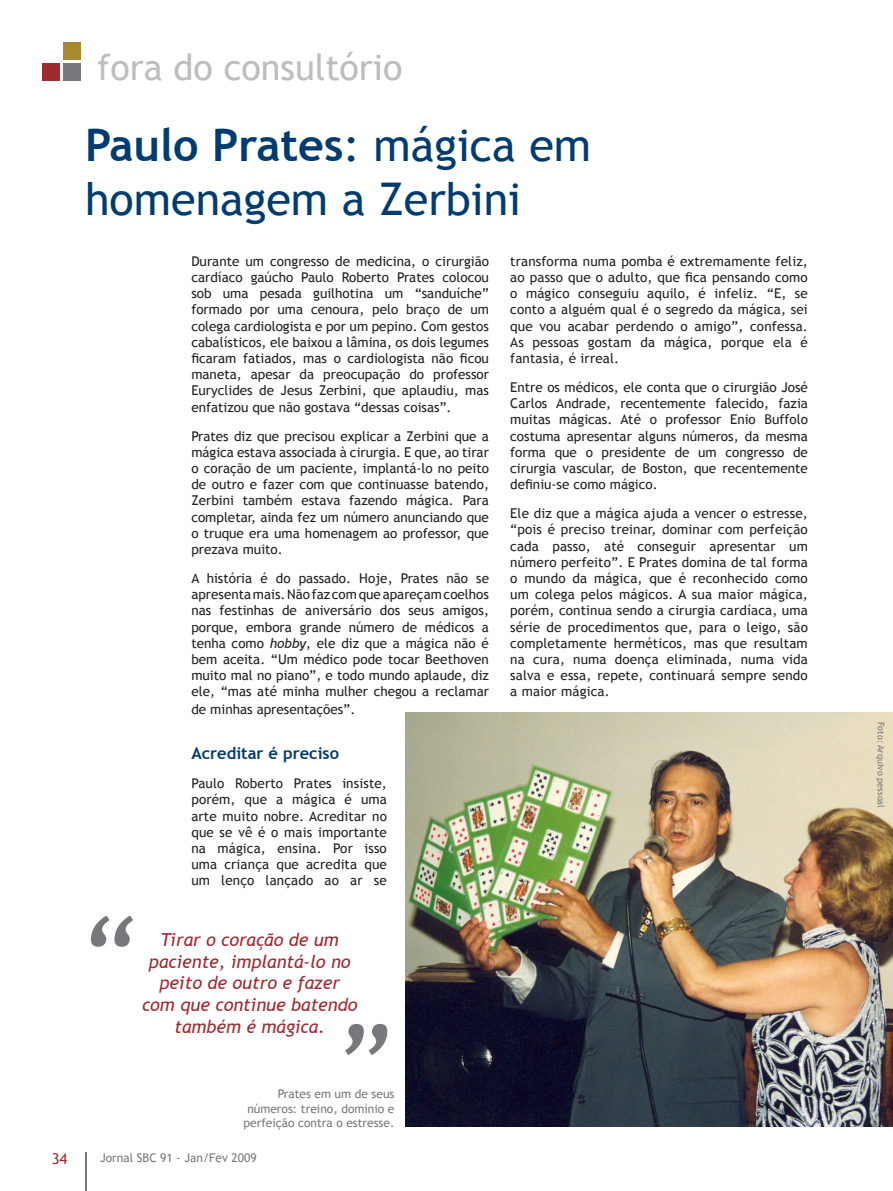
<style>
.page{position:relative;width:893px;height:1191px;background:#fff}
.page>*{position:absolute;margin:0;border:0;box-sizing:border-box;transform-origin:0 0}
._04_Destaque_palavra{font:italic 105px "Trebuchet MS";color:#76787b}
._00_Texto_título{font:45px/54px "Trebuchet MS";color:#013c70}
.t1{font:36px "Trebuchet MS";color:#bcbdc0}
._04_Destaque_palavra-2{font:italic 18px/21.6px "Trebuchet MS";color:#9f2a30;text-align:center}
._00_Texto{font:700 16.5px "Trebuchet MS";color:#013c70}
.t2{font:15px "Trebuchet MS";color:#9f2a30}
._00_Texto-2{font:13.5px/16.2px "Trebuchet MS";color:#231f20;text-align:justify}
._05_Legenda_da_foto{font:12px/14.4px "Trebuchet MS";color:#76787b;text-align:right}
._05_Legenda_da_foto-2{font:9px "Trebuchet MS";color:#76787b}
.s1{font-weight:700}
.s2{font-style:italic}
</style>
<div class="page">
<hr style="left:85px;top:1152px;width:1px;height:39px;background:#76787b">
<div style="left:43px;top:63px;width:17px;height:17px;background:#9f2a30"></div>
<div style="left:63px;top:63px;width:18px;height:17px;background:#76787b"></div>
<div style="left:63px;top:43px;width:18px;height:17px;background:#a78a30"></div>
<img style="left:405px;top:712px;width:488px;height:414px">
<p class="t1" style="left:97px;top:46px;width:307px">fora do consultório</p>
<p class="_00_Texto_título" style="left:85px;top:118px;width:508px"><span class="s1">Paulo Prates</span>: mágica em homenagem a Zerbini</p>
<p class="_00_Texto-2" style="left:191px;top:253px;width:299px">Durante um congresso de medicina, o cirurgião cardíaco gaúcho Paulo Roberto Prates colocou sob uma pesada guilhotina um “sanduíche” formado por uma cenoura, pelo braço de um colega cardiologista e por um pepino. Com gestos cabalísticos, ele baixou a lâmina, os dois legumes ficaram fatiados, mas o cardiologista não ficou maneta, apesar da preocupação do professor Euryclides de Jesus Zerbini, que aplaudiu, mas enfatizou que não gostava “dessas coisas”.</p>
<p class="_00_Texto-2" style="left:191px;top:428px;width:299px">Prates diz que precisou explicar a Zerbini que a mágica estava associada à cirurgia. E que, ao tirar o coração de um paciente, implantá-lo no peito de outro e fazer com que continuasse batendo, Zerbini também estava fazendo mágica. Para completar, ainda fez um número anunciando que o truque era uma homenagem ao professor, que prezava muito.</p>
<p class="_00_Texto-2" style="left:191px;top:570px;width:299px">A história é do passado. Hoje, Prates não se apresenta mais. Não faz com que apareçam coelhos nas festinhas de aniversário dos seus amigos, porque, embora grande número de médicos a tenha como <span class="s2">hobby</span>, ele diz que a mágica não é bem aceita. “Um médico pode tocar Beethoven muito mal no piano”, e todo mundo aplaude, diz ele, “mas até minha mulher chegou a reclamar</p>
<p class="_00_Texto-2" style="left:191px;top:701px;width:165px">de minhas apresentações”.</p>
<p class="_00_Texto" style="left:191px;top:743px;width:149px">Acreditar é preciso</p>
<p class="_00_Texto-2" style="left:191px;top:775px;width:197px">Paulo Roberto Prates insiste, porém, que a mágica é uma arte muito nobre. Acreditar no que se vê é o mais importante na mágica, ensina. Por isso uma criança que acredita que um lenço lançado ao ar se</p>
<p class="_04_Destaque_palavra" style="left:78px;top:893px;width:57px">“</p>
<p class="_04_Destaque_palavra-2" style="left:142px;top:929px;width:217px">Tirar o coração de um paciente, implantá-lo no peito de outro e fazer com que continue batendo também é mágica.</p>
<p class="_04_Destaque_palavra" style="left:401px;top:1077px;width:57px;rotate:-180deg">“</p>
<p class="_05_Legenda_da_foto" style="left:243px;top:1087px;width:152px">Prates em um de seus números: treino, domínio e perfeição contra o estresse.</p>
<p class="t2" style="left:52px;top:1149px;width:17px">34</p>
<p class="_05_Legenda_da_foto" style="left:100px;top:1150px;width:158px">Jornal SBC 91 - Jan/Fev 2009</p>
<p class="_00_Texto-2" style="left:510px;top:253px;width:299px">transforma numa pomba é extremamente feliz, ao passo que o adulto, que fica pensando como o mágico conseguiu aquilo, é infeliz. “E, se conto a alguém qual é o segredo da mágica, sei que vou acabar perdendo o amigo”, confessa.<br>As pessoas gostam da mágica, porque ela é fantasia, é irreal.</p>
<p class="_00_Texto-2" style="left:510px;top:379px;width:299px">Entre os médicos, ele conta que o cirurgião José Carlos Andrade, recentemente falecido, fazia muitas mágicas. Até o professor Enio Buffolo costuma apresentar alguns números, da mesma forma que o presidente de um congresso de cirurgia vascular, de Boston, que recentemente definiu-se como mágico.</p>
<p class="_00_Texto-2" style="left:510px;top:505px;width:299px">Ele diz que a mágica ajuda a vencer o estresse, “pois é preciso treinar, dominar com perfeição cada passo, até conseguir apresentar um número perfeito”. E Prates domina de tal forma o mundo da mágica, que é reconhecido como um colega pelos mágicos. A sua maior mágica, porém, continua sendo a cirurgia cardíaca, uma série de procedimentos que, para o leigo, são completamente herméticos, mas que resultam na cura, numa doença eliminada, numa vida salva e essa, repete, continuará sempre sendo a maior mágica.</p>
<p class="_05_Legenda_da_foto-2" style="left:886px;top:721px;width:88px;rotate:90deg">Foto: Arquivo pessoal</p>
</div>
